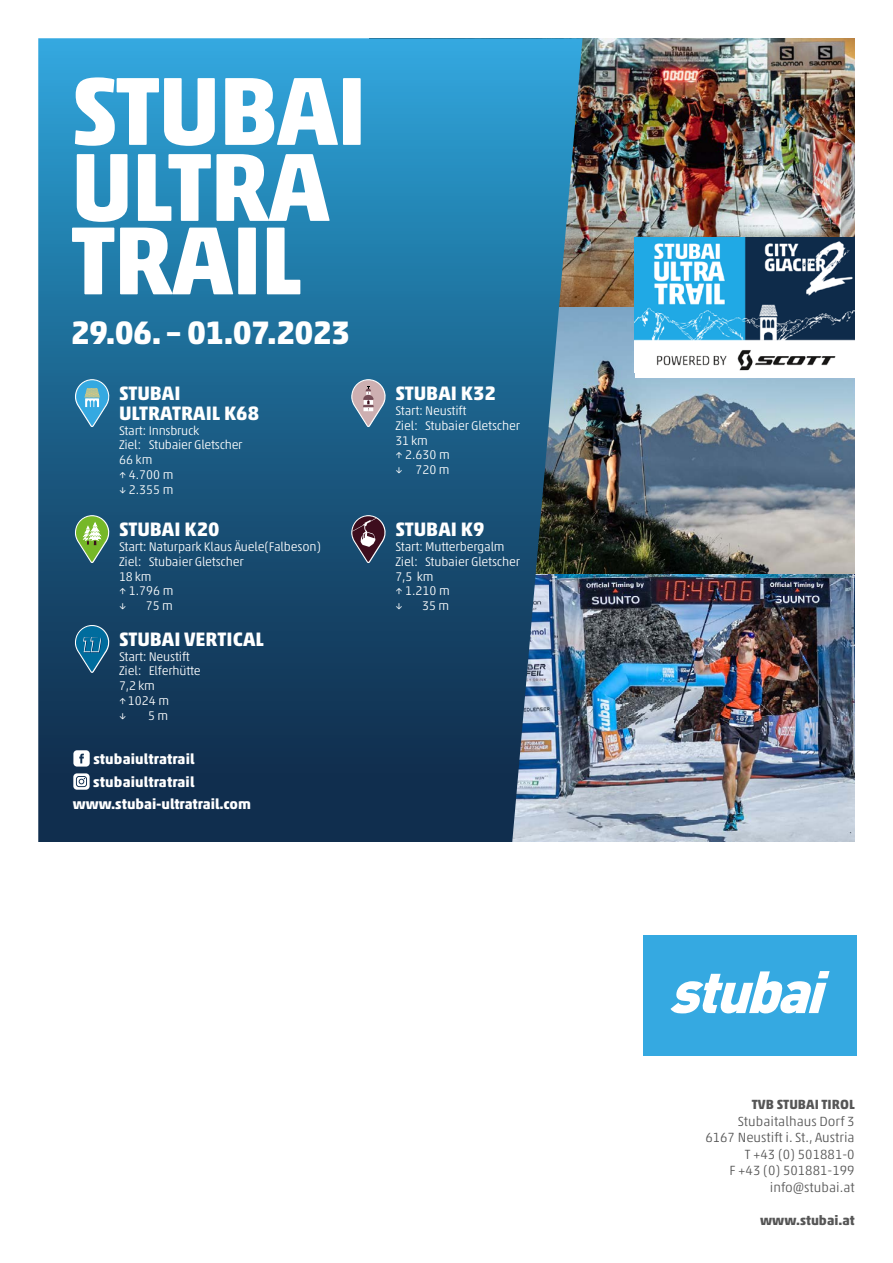
<style>
.page{position:relative;width:893px;height:1263px;background:#fff}
.page>*{position:absolute;margin:0;border:0;box-sizing:border-box;transform-origin:0 0}
.t1{font:700 98.25px/74.7px "Akko Std";letter-spacing:-.02em;color:#fff}
.t2{font:700 33px "Akko Std";letter-spacing:-.02em;color:#fff}
.t3{font:700 19.8px/19.8px "Akko Std";color:#fff}
.t4{font:700 14.4px "Akko Std";letter-spacing:.005em;color:#fff}
.t5{font:300 13.5px/16.5px "Akko Std";color:#565656;text-align:right}
.t6{font:700 13.5px "Akko Std";color:#565656}
.t7{font:300 12.75px/14.9px "Akko Std";letter-spacing:-.015em;color:#fff}
</style>
<div class="page">
<img style="left:583px;top:306px;width:272px;height:268px">
<img style="left:583px;top:39px;width:272px;height:267px">
<img style="left:583px;top:574px;width:272px;height:268px">
<svg style="left:38px;top:38px;width:545px;height:804px;background:#22658c"></svg>
<div style="left:635px;top:237px;width:220px;height:140px;background:#fff"></div>
<img style="left:635px;top:237px;width:220px;height:134px">
<div style="left:643px;top:935px;width:214px;height:120px;background:#35a9e1"></div>
<svg style="left:670px;top:971px;width:159px;height:42px"></svg>
<svg style="left:351px;top:379px;width:35px;height:48px;background:#9098a8"></svg>
<svg style="left:351px;top:515px;width:35px;height:48px;background:#524e62"></svg>
<svg style="left:74px;top:379px;width:36px;height:48px;background:#4d9bbf"></svg>
<svg style="left:74px;top:515px;width:36px;height:48px;background:#6a9a67"></svg>
<svg style="left:74px;top:625px;width:36px;height:48px;background:#23698f"></svg>
<svg style="left:73px;top:750px;width:17px;height:16px"></svg>
<svg style="left:73px;top:773px;width:17px;height:17px"></svg>
<h1 class="t1" style="left:71px;top:72px;width:298px">STUBAI<br>ULTRA<br>TRAIL</h1>
<h2 class="t2" style="left:71px;top:312px;width:281px">29.06. – 01.07.2023</h2>
<h3 class="t3" style="left:119px;top:383px;width:142px">STUBAI<br>ULTRATRAIL K68</h3>
<p class="t7" style="left:119px;top:423px;width:125px">Start: Innsbruck<br>Ziel: Stubaier Gletscher<br>66 km<br>↑ 4.700 m<br>↓ 2.355 m</p>
<h3 class="t3" style="left:119px;top:519px;width:102px">STUBAI K20</h3>
<p class="t7" style="left:119px;top:539px;width:203px">Start: Naturpark Klaus Äuele(Falbeson)<br>Ziel: Stubaier Gletscher<br>18 km<br>↑ 1.796 m<br>↓</p>
<p class="t7" style="left:146px;top:598px;width:29px">75 m</p>
<h3 class="t3" style="left:119px;top:629px;width:146px">STUBAI VERTICAL</h3>
<p class="t7" style="left:119px;top:649px;width:83px">Start: Neustift<br>Ziel: Elferhütte<br>7,2 km<br>↑1024 m<br>↓</p>
<p class="t7" style="left:148px;top:708px;width:22px">5 m</p>
<p class="t4" style="left:93px;top:750px;width:103px">stubaiultratrail</p>
<p class="t4" style="left:93px;top:773px;width:103px">stubaiultratrail</p>
<p class="t4" style="left:73px;top:795px;width:179px">www.stubai-ultratrail.com</p>
<h3 class="t3" style="left:395px;top:383px;width:102px">STUBAI K32</h3>
<p class="t7" style="left:395px;top:403px;width:126px">Start: Neustift<br>Ziel: Stubaier Gletscher<br>31 km<br>↑ 2.630 m<br>↓ 720 m</p>
<h3 class="t3" style="left:395px;top:519px;width:91px">STUBAI K9</h3>
<p class="t7" style="left:395px;top:539px;width:126px">Start: Mutterbergalm<br>Ziel: Stubaier Gletscher<br>7,5 km<br>↑ 1.210 m<br>↓</p>
<p class="t7" style="left:422px;top:598px;width:29px">35 m</p>
<p class="t6" style="left:752px;top:1096px;width:104px">TVB STUBAI TIROL</p>
<p class="t5" style="left:705px;top:1113px;width:151px">Stubaitalhaus Dorf 3<br>6167 Neustift i. St., Austria<br>T +43 (0) 501881-0<br>F +43 (0) 501881-199 info@stubai.at</p>
<p class="t6" style="left:760px;top:1212px;width:96px">www.stubai.at</p>
</div>
